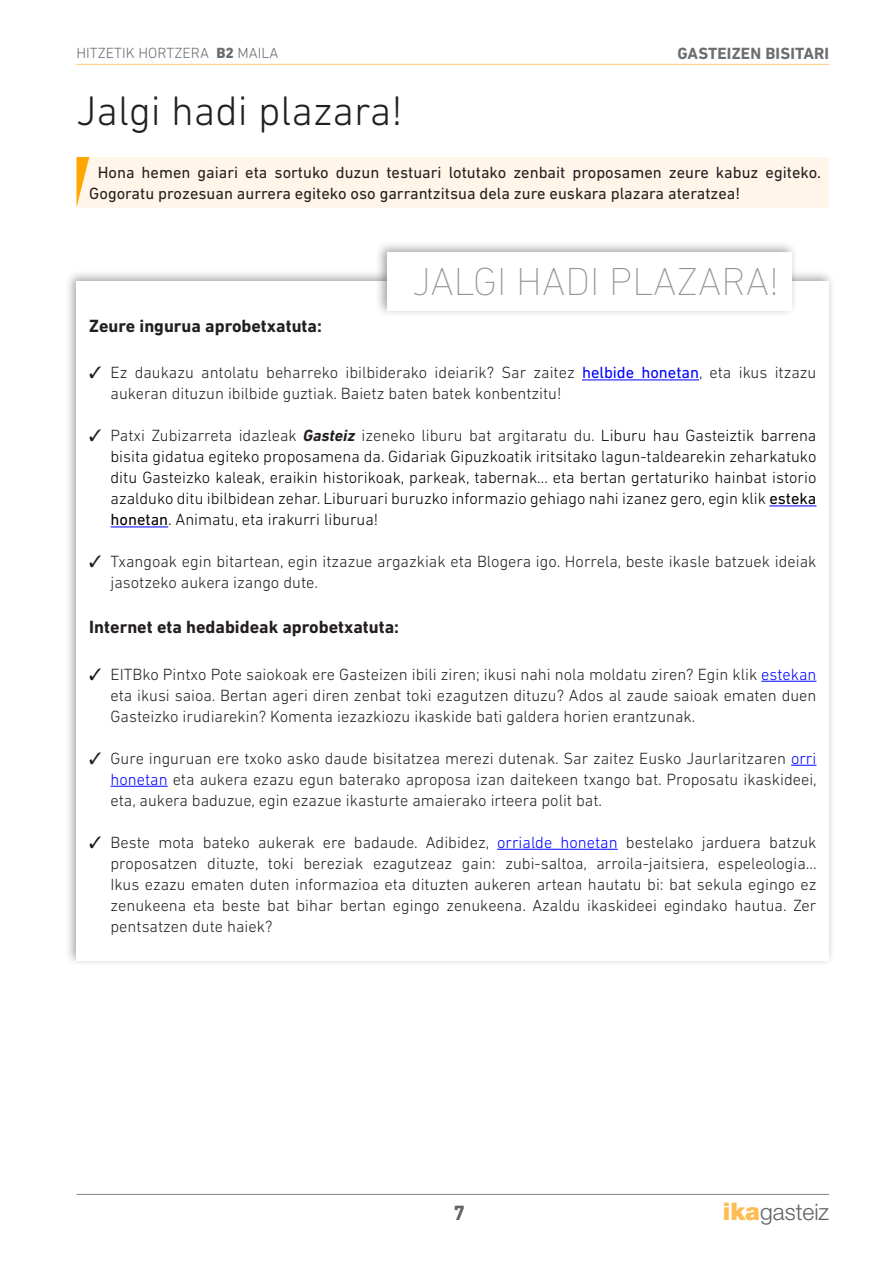
<style>
.page{position:relative;width:893px;height:1263px;background:#fff}
.page>*{position:absolute;margin:0;border:0;box-sizing:border-box;transform-origin:0 0}
.ATALA{font:300 42px "DIN Next LT Pro";color:#231f20}
.NEGATIVOS{font:200 39.75px "DIN Next LT Pro";color:#939598}
.t1{font:300 22.95px "Helvetica Neue LT Std";color:#636366}
.t2{font:700 21px "DIN Next LT Pro";color:#636366}
.IDATZI-AHOZ__1{font:700 18px "DIN Next LT Pro";color:#231f20}
.TEXTO2020_-_4_-4{font:300 16.5px/21px "DIN Next LT Pro";color:#231f20;text-align:justify}
.TEXTO2020_-_4_-4-2{font:300 16.5px/21px "DIN Next LT Pro";color:#000;text-align:justify}
.NEGATIVOS-2{font:16.5px/21px "DIN Next LT Pro";color:#231f20}
.t3{font:700 16.5px "DIN Next LT Pro";letter-spacing:.01em;color:#6c6d70}
.t4{font:300 15px "DIN Next LT Pro";color:#6c6d70}
.s1{font-weight:800}
.s2{font-weight:400;color:#00f}
.s3{color:#231f20}
.s4{font-weight:700;font-style:italic;color:#231f20}
.s5{font-weight:400}
.s6{color:#00f}
.s7{font-weight:900;font-size:24.3px;color:#ffbc52}
</style>
<div class="page">
<hr style="left:77px;top:1194px;width:752px;height:1px;background:#808285">
<hr style="left:77px;top:64px;width:752px;height:1px;background:#ffc976">
<div style="left:65px;top:270px;width:770px;height:697px;background:#231f20;opacity:.4"></div>
<div style="left:77px;top:282px;width:752px;height:679px;background:#fff"></div>
<hr style="left:582px;top:379px;width:117px;height:1px;background:#00f">
<hr style="left:769px;top:505px;width:47px;height:1px;background:#00f">
<hr style="left:111px;top:526px;width:57px;height:1px;background:#00f">
<hr style="left:761px;top:681px;width:55px;height:1px;background:#00f">
<svg style="left:791px;top:765px;width:25px;height:1px"></svg>
<hr style="left:111px;top:786px;width:57px;height:1px;background:#00f">
<hr style="left:497px;top:849px;width:121px;height:1px;background:#00f">
<div style="left:77px;top:157px;width:752px;height:50px;background:#fff5e8"></div>
<svg style="left:77px;top:157px;width:12px;height:48px"></svg>
<div style="left:375px;top:240px;width:423px;height:78px;background:#231f20;opacity:.4"></div>
<div style="left:387px;top:252px;width:405px;height:59px;background:#fff"></div>
<p class="t4" style="left:77px;top:44px;width:203px">HITZETIK HORTZERA <span class="s1">B2</span> MAILA</p>
<p class="t3" style="left:677px;top:44px;width:153px">GASTEIZEN BISITARI</p>
<p class="ATALA" style="left:77px;top:87px;width:327px">Jalgi hadi plazara!</p>
<p class="NEGATIVOS-2" style="left:89px;top:162px;width:733px;text-indent:9px">Hona hemen gaiari eta sortuko duzun testuari lotutako zenbait proposamen zeure kabuz egiteko.<br>Gogoratu prozesuan aurrera egiteko oso garrantzitsua dela zure euskara plazara ateratzea!</p>
<p class="NEGATIVOS" style="left:412px;top:259px;width:368px">JALGI HADI PLAZARA!</p>
<p class="IDATZI-AHOZ__1" style="left:89px;top:315px;width:234px">Zeure ingurua aprobetxatuta:</p>
<p class="TEXTO2020_-_4_-4" style="left:111px;top:362px;width:707px;text-indent:-21px">✓ Ez daukazu antolatu beharreko ibilbiderako ideiarik? Sar zaitez <span class="s2">helbide honetan</span>, eta ikus itzazu aukeran dituzun ibilbide guztiak. Baietz baten batek konbentzitu!</p>
<p class="TEXTO2020_-_4_-4-2" style="left:111px;top:425px;width:707px;text-indent:-21px"><span class="s3">✓ Patxi Zubizarreta idazleak</span> <span class="s4">Gasteiz</span> <span class="s3">izeneko liburu bat argitaratu du.</span> Liburu hau Gasteiztik barrena bisita gidatua egiteko proposamena da. Gidariak Gipuzkoatik iritsitako lagun-taldearekin zeharkatuko ditu Gasteizko kaleak, eraikin historikoak, parkeak, tabernak… eta bertan gertaturiko hainbat istorio azalduko ditu ibilbidean zehar. Liburuari buruzko informazio gehiago nahi izanez gero, egin klik <span class="s5">esteka honetan</span>. Animatu, eta irakurri liburua!</p>
<p class="TEXTO2020_-_4_-4" style="left:111px;top:551px;width:707px;text-indent:-21px">✓ Txangoak egin bitartean, egin itzazue argazkiak eta Blogera igo. Horrela, beste ikasle batzuek ideiak jasotzeko aukera izango dute.</p>
<p class="IDATZI-AHOZ__1" style="left:89px;top:617px;width:311px">Internet eta hedabideak aprobetxatuta:</p>
<p class="TEXTO2020_-_4_-4" style="left:111px;top:663px;width:707px;text-indent:-21px">✓ EITBko Pintxo Pote saiokoak ere Gasteizen ibili ziren; ikusi nahi nola moldatu ziren? Egin klik <span class="s6">estekan </span>eta ikusi saioa. Bertan ageri diren zenbat toki ezagutzen dituzu? Ados al zaude saioak ematen duen Gasteizko irudiarekin? Komenta iezazkiozu ikaskide bati galdera horien erantzunak.</p>
<p class="TEXTO2020_-_4_-4" style="left:111px;top:747px;width:708px;text-indent:-21px">✓ Gure inguruan ere txoko asko daude bisitatzea merezi dutenak. Sar zaitez Eusko Jaurlaritzaren <span class="s6">orri honetan</span> eta aukera ezazu egun baterako aproposa izan daitekeen txango bat. Proposatu ikaskideei, eta, aukera baduzue, egin ezazue ikasturte amaierako irteera polit bat.</p>
<p class="TEXTO2020_-_4_-4" style="left:111px;top:831px;width:708px;text-indent:-21px">✓ Beste mota bateko aukerak ere badaude. Adibidez, <span class="s6">orrialde honetan</span> bestelako jarduera batzuk proposatzen dituzte, toki bereziak ezagutzeaz gain: zubi-saltoa, arroila-jaitsiera, espeleologia...<br>Ikus ezazu ematen duten informazioa eta dituzten aukeren artean hautatu bi: bat sekula egingo ez zenukeena eta beste bat bihar bertan egingo zenukeena. Azaldu ikaskideei egindako hautua. Zer pentsatzen dute haiek?</p>
<p class="t2" style="left:453px;top:1201px;width:13px">7</p>
<h3 class="t1" style="left:723px;top:1198px;width:108px"><span class="s7">ika</span>gasteiz</h3>
</div>
